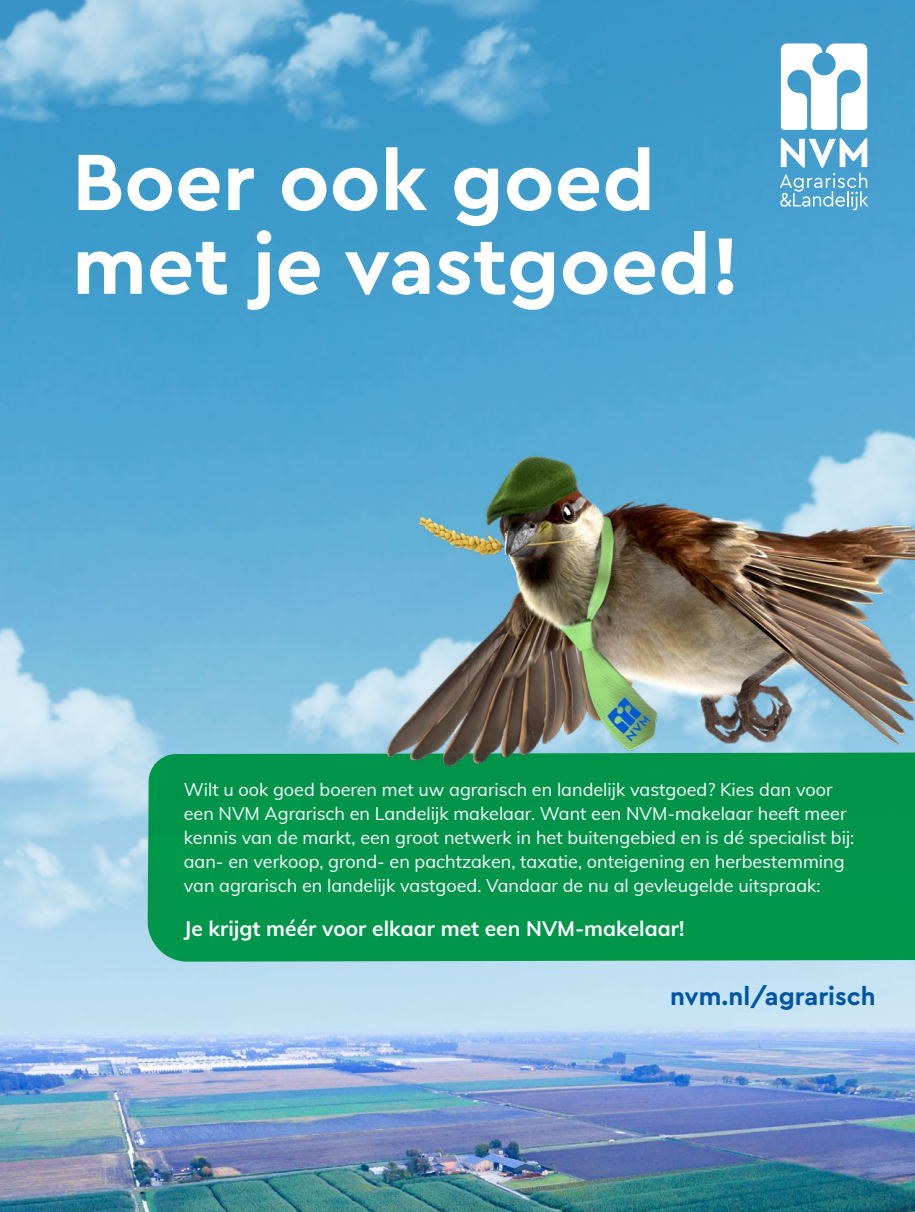
<style>
.page{position:relative;width:915px;height:1212px;background:#fff}
.page>*{position:absolute;margin:0;border:0;box-sizing:border-box;transform-origin:0 0}
.t1{font:700 83.7px/83.7px "Cera Basic";color:#fff}
.t2{font:700 25.5px "Cera Basic";color:#0056a4}
.t3{font:700 21px "Muli";color:#fff}
.t4{font:18px/24px "Muli";color:#fff}
</style>
<div class="page">
<img style="left:0;top:0;width:914px;height:977px">
<img style="left:0;top:0;width:710px;height:182px">
<img style="left:208px;top:407px;width:706px;height:345px">
<img style="left:0;top:572px;width:301px;height:405px">
<img style="left:0;top:977px;width:914px;height:235px">
<div style="left:147px;top:752px;width:767px;height:210px;background:#00954b"></div>
<img style="left:378px;top:442px;width:536px;height:347px">
<svg style="left:780px;top:43px;width:86px;height:87px"></svg>
<svg style="left:779px;top:138px;width:89px;height:72px"></svg>
<h1 class="t1" style="left:72px;top:140px;width:669px">Boer ook goed met je vastgoed!</h1>
<p class="t4" style="left:184px;top:777px;width:672px">Wilt u ook goed boeren met uw agrarisch en landelijk vastgoed? Kies dan voor een NVM Agrarisch en Landelijk makelaar. Want een NVM-makelaar heeft meer kennis van de markt, een groot netwerk in het buitengebied en is dé specialist bij: aan- en verkoop, grond- en pachtzaken, taxatie, onteigening en herbestemming van agrarisch en landelijk vastgoed. Vandaar de nu al gevleugelde uitspraak:</p>
<p class="t3" style="left:184px;top:913px;width:502px">Je krijgt méér voor elkaar met een NVM-makelaar!</p>
<h2 class="t2" style="left:670px;top:982px;width:207px">nvm.nl/agrarisch</h2>
</div>
